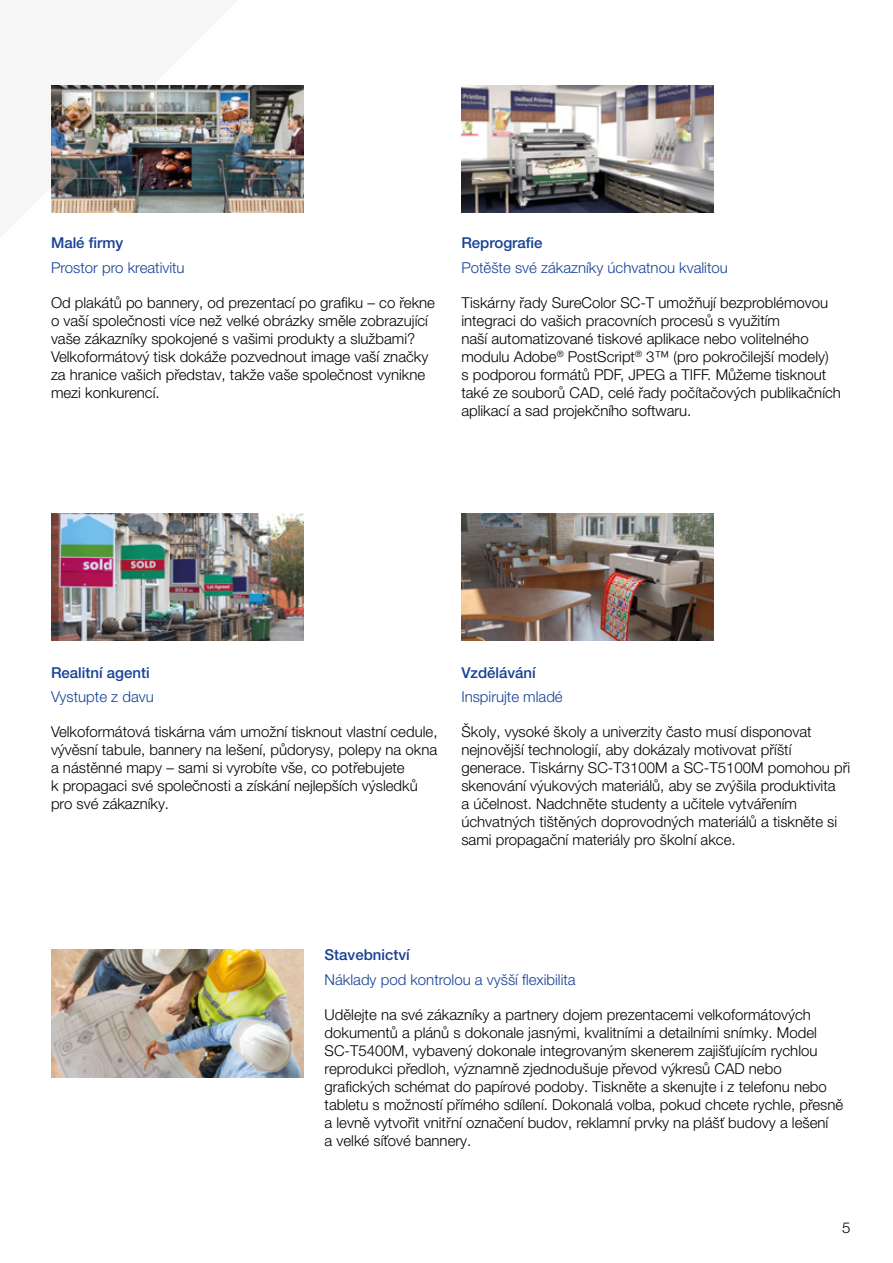
<style>
.page{position:relative;width:893px;height:1263px;background:#fff}
.page>*{position:absolute;margin:0;border:0;box-sizing:border-box;transform-origin:0 0}
.Brochure_Body_Copy{font:300 15px/18px "Helvetica Neue LT Pro";color:#000}
.Brochure_Small_Sub_H{font:300 15px "Helvetica Neue LT Pro";color:#164194}
.Brochure_Small_Sub_H-2{font:500 15px "Helvetica Neue LT Pro";color:#164194}
</style>
<div class="page">
<img style="left:51px;top:85px;width:252px;height:128px">
<img style="left:51px;top:513px;width:252px;height:128px">
<img style="left:461px;top:85px;width:253px;height:128px">
<img style="left:461px;top:513px;width:253px;height:128px">
<img style="left:51px;top:950px;width:252px;height:127px">
<p class="Brochure_Small_Sub_H-2" style="left:51px;top:234px;width:74px">Malé firmy</p>
<p class="Brochure_Small_Sub_H" style="left:51px;top:258px;width:135px">Prostor pro kreativitu</p>
<p class="Brochure_Body_Copy" style="left:51px;top:293px;width:386px">Od plakátů po bannery, od prezentací po grafiku – co řekne o vaší společnosti více než velké obrázky směle zobrazující vaše zákazníky spokojené s vašimi produkty a službami?<br>Velkoformátový tisk dokáže pozvednout image vaší značky za hranice vašich představ, takže vaše společnost vynikne mezi konkurencí.</p>
<p class="Brochure_Small_Sub_H-2" style="left:461px;top:234px;width:83px">Reprografie</p>
<p class="Brochure_Small_Sub_H" style="left:461px;top:258px;width:268px">Potěšte své zákazníky úchvatnou kvalitou</p>
<p class="Brochure_Body_Copy" style="left:461px;top:293px;width:381px">Tiskárny řady SureColor SC-T umožňují bezproblémovou integraci do vašich pracovních procesů s využitím<br>naší automatizované tiskové aplikace nebo volitelného modulu Adobe<sup>®</sup> PostScript<sup>®</sup> 3™ (pro pokročilejší modely)<br>s podporou formátů PDF, JPEG a TIFF. Můžeme tisknout také ze souborů CAD, celé řady počítačových publikačních aplikací a sad projekčního softwaru.</p>
<p class="Brochure_Small_Sub_H-2" style="left:51px;top:663px;width:100px">Realitní agenti</p>
<p class="Brochure_Small_Sub_H" style="left:51px;top:687px;width:104px">Vystupte z davu</p>
<p class="Brochure_Body_Copy" style="left:51px;top:722px;width:388px">Velkoformátová tiskárna vám umožní tisknout vlastní cedule, vývěsní tabule, bannery na lešení, půdorysy, polepy na okna a nástěnné mapy – sami si vyrobíte vše, co potřebujete<br>k propagaci své společnosti a získání nejlepších výsledků pro své zákazníky.</p>
<p class="Brochure_Small_Sub_H-2" style="left:461px;top:663px;width:76px">Vzdělávání</p>
<p class="Brochure_Small_Sub_H" style="left:461px;top:687px;width:103px">Inspirujte mladé</p>
<p class="Brochure_Body_Copy" style="left:461px;top:722px;width:390px">Školy, vysoké školy a univerzity často musí disponovat nejnovější technologií, aby dokázaly motivovat příští generace. Tiskárny SC-T3100M a SC-T5100M pomohou při skenování výukových materiálů, aby se zvýšila produktivita<br>a účelnost. Nadchněte studenty a učitele vytvářením úchvatných tištěných doprovodných materiálů a tiskněte si sami propagační materiály pro školní akce.</p>
<p class="Brochure_Small_Sub_H-2" style="left:325px;top:946px;width:87px">Stavebnictví</p>
<p class="Brochure_Small_Sub_H" style="left:325px;top:970px;width:253px">Náklady pod kontrolou a vyšší flexibilita</p>
<p class="Brochure_Body_Copy" style="left:325px;top:1005px;width:520px">Udělejte na své zákazníky a partnery dojem prezentacemi velkoformátových dokumentů a plánů s dokonale jasnými, kvalitními a detailními snímky. Model SC-T5400M, vybavený dokonale integrovaným skenerem zajišťujícím rychlou reprodukci předloh, významně zjednodušuje převod výkresů CAD nebo grafických schémat do papírové podoby. Tiskněte a skenujte i z telefonu nebo tabletu s možností přímého sdílení. Dokonalá volba, pokud chcete rychle, přesně a levně vytvořit vnitřní označení budov, reklamní prvky na plášť budovy a lešení<br>a velké síťové bannery.</p>
<p class="Brochure_Body_Copy" style="left:842px;top:1219px;width:10px">5</p>
</div>
